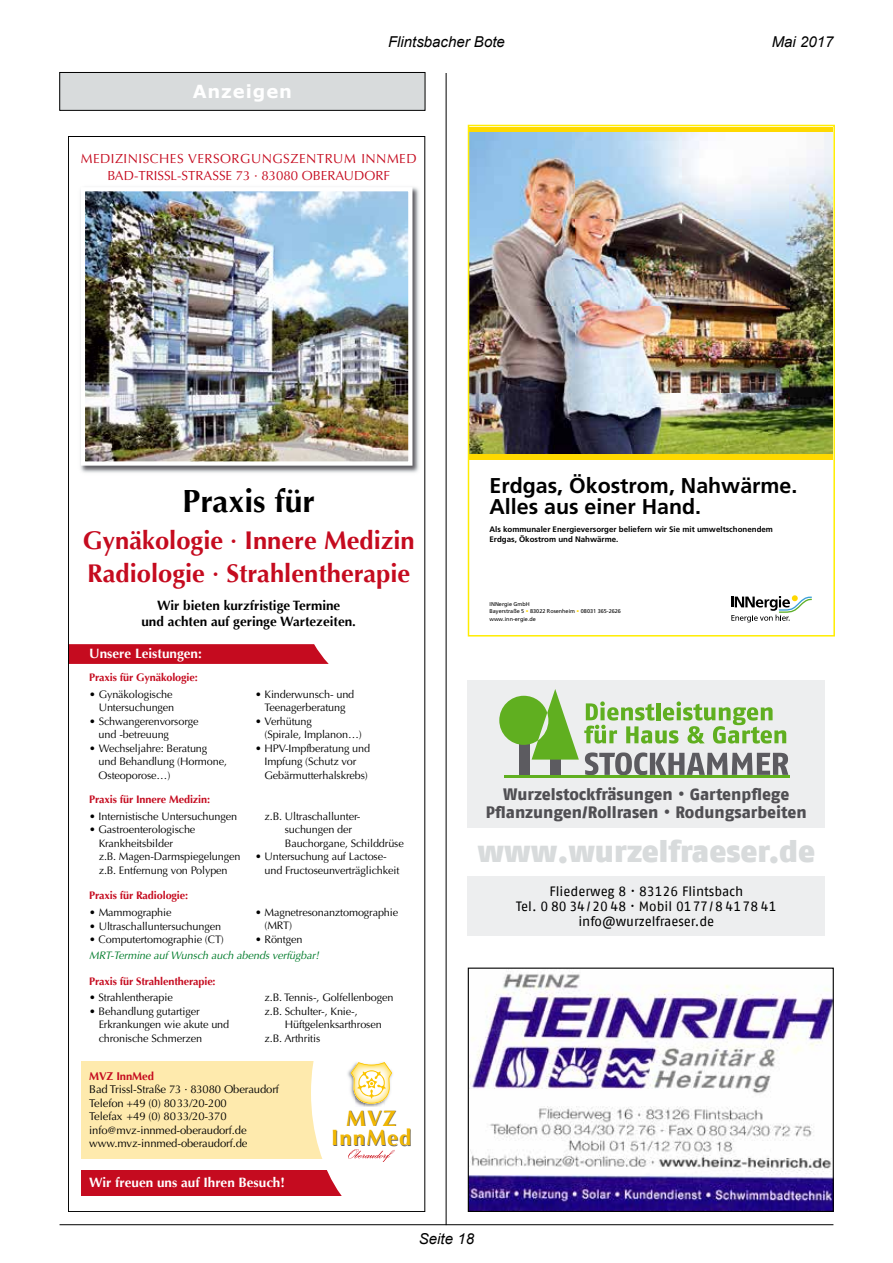
<style>
.page{position:relative;width:893px;height:1263px;background:#fff}
.page>*{position:absolute;margin:0;border:0;box-sizing:border-box;transform-origin:0 0}
.t1{font:700 31.95px "Optima";color:#000}
.t2{font:30.6px "Fago No Black Tf";color:#d8dbdc}
.t3{font:700 25.5px/33.5px "Optima";color:#c50b1f}
.t4{font:700 22.05px/19.5px "Optima";letter-spacing:.05em;color:#f2b803;text-align:center}
.t5{font:700 21.45px/21.5px "Frutiger";color:#000}
.t6{font:700 18px "Verdana";letter-spacing:.05em;color:#fff}
.t7{font:16.5px/18px "Fago No Exb Tf";color:#504f53;text-align:center}
.t8{font:italic 15px "Arial";color:#000}
.t9{font:13.5px/15px "Fago No Regular Tf";color:#000;text-align:center}
.t10{font:700 13.5px/16.4px "Optima";color:#000;text-align:center}
.t11{font:700 13.5px "Optima";color:#fff}
.t12{font:13.2px/16.5px "Optima";letter-spacing:.04em;color:#c50b1f;text-align:center}
.t13{font:11.25px/13.5px "Optima";letter-spacing:-.01em;color:#000}
.t14{font:700 11.25px "Optima";letter-spacing:-.01em;color:#c50b1f}
.t15{font:10.8px/13.5px "Optima";letter-spacing:-.01em;color:#000}
.t16{font:700 10.8px "Optima";letter-spacing:-.01em;color:#c50b1f}
.t17{font:italic 10.8px "Optima";letter-spacing:-.005em;color:#007c2b}
.t18{font:700 7.95px/9.6px "Frutiger";color:#000}
.t19{font:5.55px/7.4px "Frutiger";color:#000}
.s1{color:#ffd900}
</style>
<div class="page">
<hr style="left:60px;top:1224px;width:773px;height:1px;background:#000">
<hr style="left:446px;top:60px;width:1px;height:1165px;background:#000">
<img style="left:470px;top:969px;width:362px;height:241px">
<div style="left:468px;top:967px;width:366px;height:245px;border:1px solid #000"></div>
<div style="left:438px;top:55px;width:17px;height:17px;background:#fff"></div>
<div style="left:468px;top:680px;width:357px;height:147px;background:#edeeef"></div>
<svg style="left:499px;top:689px;width:289px;height:86px"></svg>
<hr style="left:504px;top:775px;width:285px;height:2px;background:#60af20">
<div style="left:468px;top:876px;width:357px;height:59px;background:#edeeef"></div>
<div style="left:60px;top:72px;width:365px;height:38px;background:#d8dbdc"></div>
<div style="left:60px;top:72px;width:365px;height:39px;border:1px solid #000"></div>
<svg style="left:731px;top:595px;width:81px;height:27px"></svg>
<div style="left:469px;top:127px;width:364px;height:5px;background:#ffd900"></div>
<img style="left:471px;top:132px;width:361px;height:323px">
<div style="left:469px;top:455px;width:364px;height:5px;background:#ffd900"></div>
<div style="left:468px;top:125px;width:367px;height:511px;border:2px solid #ffed00"></div>
<svg style="left:70px;top:644px;width:259px;height:20px;background:#c71528"></svg>
<div style="left:81px;top:1170px;width:344px;height:26px;background:#c50b1f"></div>
<img style="left:80px;top:187px;width:339px;height:286px">
<img style="left:86px;top:192px;width:321px;height:269px">
<div style="left:81px;top:187px;width:331px;height:279px;border:4px solid #fff"></div>
<div style="left:81px;top:1061px;width:272px;height:98px;background:#feeaad"></div>
<svg style="left:311px;top:948px;width:115px;height:264px"></svg>
<h3 class="t6" style="left:193px;top:79px;width:101px">Anzeigen</h3>
<h3 class="t8" style="left:388px;top:32px;width:118px">Flintsbacher Bote</h3>
<h3 class="t8" style="left:772px;top:32px;width:63px">Mai 2017</h3>
<p class="t12" style="left:81px;top:150px;width:337px">MEDIZINISCHES VERSORGUNGSZENTRUM INNMED<br>BAD-TRISSL-STRASSE 73 · 83080 OBERAUDORF</p>
<h1 class="t1" style="left:183px;top:483px;width:134px">Praxis für</h1>
<h3 class="t3" style="left:83px;top:524px;width:334px">Gynäkologie · Innere Medizin<br>Radiologie · Strahlentherapie</h3>
<p class="t10" style="left:141px;top:597px;width:216px">Wir bieten kurzfristige Termine<br>und achten auf geringe Wartezeiten.</p>
<p class="t11" style="left:89px;top:646px;width:114px">Unsere Leistungen:</p>
<p class="t16" style="left:89px;top:671px;width:110px">Praxis für Gynäkologie:</p>
<p class="t15" style="left:89px;top:688px;width:87px;text-align:right">• Gynäkologische<br>Untersuchungen</p>
<p class="t15" style="left:99px;top:715px;width:101px;text-indent:-9px">• Schwangerenvorsorge und -betreuung</p>
<p class="t15" style="left:99px;top:742px;width:130px;text-indent:-9px">• Wechseljahre: Beratung und Behandlung (Hormone,<br>Osteoporose…)</p>
<p class="t16" style="left:89px;top:793px;width:122px">Praxis für Innere Medizin:</p>
<p class="t15" style="left:89px;top:809px;width:149px">• Internistische Untersuchungen</p>
<p class="t15" style="left:99px;top:823px;width:143px;text-indent:-9px">• Gastroenterologische<br>Krankheitsbilder<br>z.B. Magen-Darmspiegelungen z.B. Entfernung von Polypen</p>
<p class="t16" style="left:89px;top:889px;width:100px">Praxis für Radiologie:</p>
<p class="t15" style="left:89px;top:906px;width:84px">• Mammographie</p>
<p class="t15" style="left:89px;top:919px;width:133px">• Ultraschalluntersuchungen</p>
<p class="t15" style="left:89px;top:933px;width:136px">• Computertomographie (CT)</p>
<p class="t15" style="left:255px;top:688px;width:101px;text-align:center">• Kinderwunsch- und<br>Teenagerberatung</p>
<p class="t15" style="left:264px;top:715px;width:99px;text-indent:-9px">• Verhütung<br>(Spirale, Implanon…)</p>
<p class="t15" style="left:264px;top:742px;width:107px;text-indent:-9px">• HPV-Impfberatung und<br>Impfung (Schutz vor<br>Gebärmutterhalskrebs)</p>
<p class="t15" style="left:285px;top:809px;width:121px;text-indent:-20px">z.B. Ultraschallunter&shy;suchungen der<br>Bauchorgane, Schilddrüse</p>
<p class="t15" style="left:264px;top:850px;width:136px;text-indent:-9px">• Untersuchung auf Lactose&shy;und Fructoseunverträglichkeit</p>
<p class="t15" style="left:264px;top:906px;width:135px;text-indent:-9px">• Magnetresonanztomographie (MRT)</p>
<p class="t15" style="left:255px;top:933px;width:49px">• Röntgen</p>
<p class="t17" style="left:89px;top:949px;width:231px">MRT-Termine auf Wunsch auch abends verfügbar!</p>
<p class="t16" style="left:89px;top:975px;width:128px">Praxis für Strahlentherapie:</p>
<p class="t15" style="left:89px;top:991px;width:85px">• Strahlentherapie</p>
<p class="t15" style="left:99px;top:1004px;width:132px;text-indent:-9px">• Behandlung gutartiger<br>Erkrankungen wie akute und chronische Schmerzen</p>
<p class="t15" style="left:264px;top:991px;width:130px">z.B. Tennis-, Golfellenbogen z.B. Schulter-, Knie-,</p>
<p class="t15" style="left:264px;top:1018px;width:119px;text-indent:20px">Hüftgelenksarthrosen z.B. Arthritis</p>
<p class="t14" style="left:89px;top:1069px;width:66px">MVZ InnMed</p>
<p class="t13" style="left:89px;top:1083px;width:192px">Bad Trissl-Straße 73 · 83080 Oberaudorf<br>Telefon +49 (0) 8033/20-200<br>Telefax +49 (0) 8033/20-370 info@mvz-innmed-oberaudorf.de www.mvz-innmed-oberaudorf.de</p>
<p class="t11" style="left:89px;top:1174px;width:197px">Wir freuen uns auf Ihren Besuch!</p>
<h3 class="t4" style="left:331px;top:1108px;width:82px">MVZ<br>InnMed</h3>
<h3 class="t5" style="left:489px;top:474px;width:309px">Erdgas, Ökostrom, Nahwärme.<br>Alles aus einer Hand.</h3>
<p class="t18" style="left:489px;top:525px;width:285px">Als kommunaler Energieversorger beliefern wir Sie mit umweltschonendem<br>Erdgas, Ökostrom und Nahwärme.</p>
<p class="t19" style="left:489px;top:600px;width:133px">INNergie GmbH<br>Bayerstraße 5 <span class="s1">•</span> 83022 Rosenheim <span class="s1">•</span> 08031 365-2626 www.inn-ergie.de</p>
<h3 class="t7" style="left:486px;top:784px;width:322px">Wurzelstockfräsungen • Gartenpflege<br>Pflanzungen/Rollrasen • Rodungsarbeiten</h3>
<h2 class="t2" style="left:478px;top:833px;width:339px">www.wurzelfraeser.de</h2>
<p class="t9" style="left:516px;top:884px;width:262px">Fliederweg 8 · 83126 Flintsbach<br>Tel. 0 80 34/20 48 · Mobil 0177/8 4178 41 info@wurzelfraeser.de</p>
<h3 class="t8" style="left:419px;top:1229px;width:57px">Seite 18</h3>
</div>
